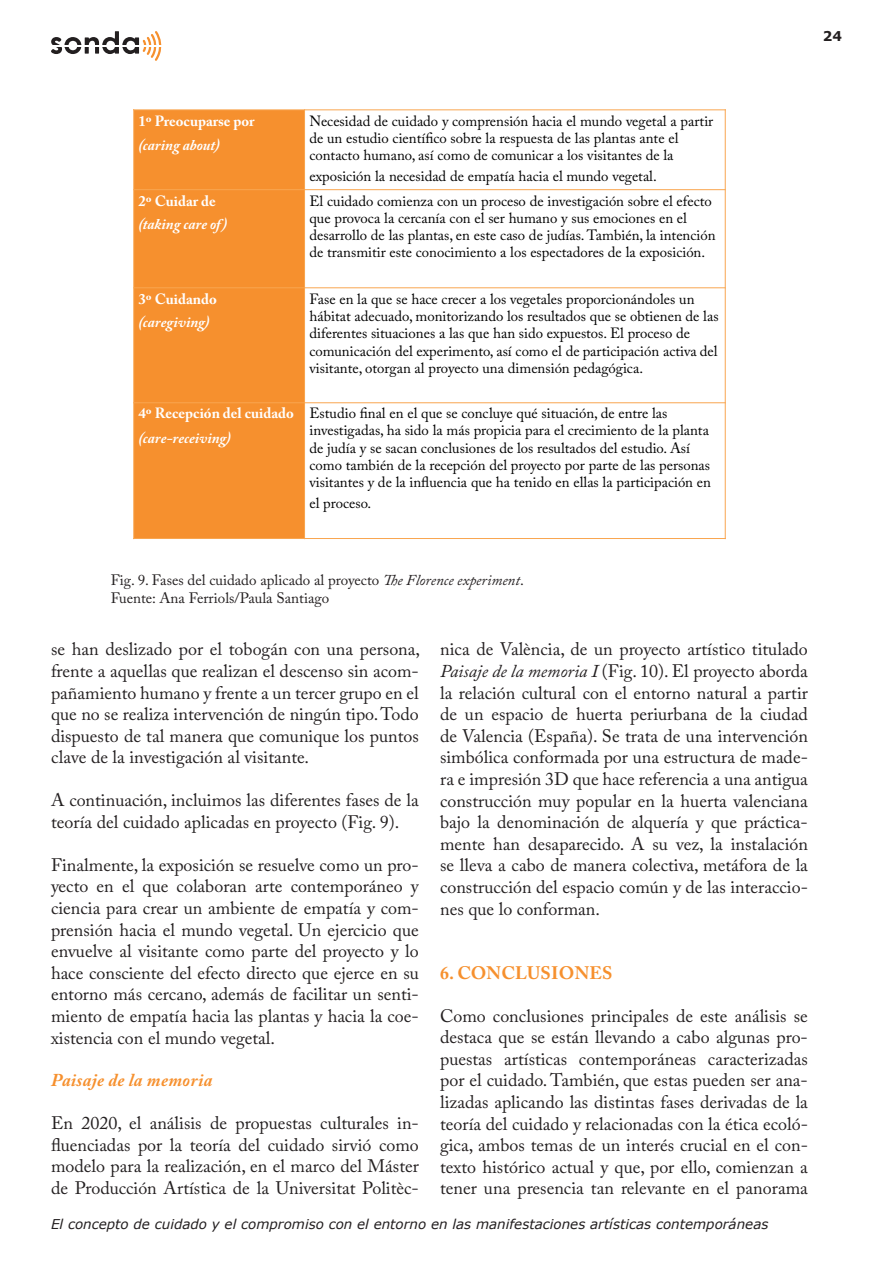
<style>
.page{position:relative;width:893px;height:1263px;background:#fff}
.page>*{position:absolute;margin:0;border:0;box-sizing:border-box;transform-origin:0 0}
.t1{font:18px/21.6px "Adobe Caslon Pro";color:#231f20;text-align:justify}
.t2{font:italic 700 18px "Adobe Caslon Pro";letter-spacing:.02em;color:#f6902e}
.t3{font:700 18px "Adobe Caslon Pro";letter-spacing:.015em;color:#f6902e}
.t4{font:15px/18px "Adobe Caslon Pro";color:#231f20}
.t5{font:14.7px/17.2px "Adobe Caslon Pro";color:#000001}
.t6{font:700 14.7px "Adobe Caslon Pro";color:#fff}
.t7{font:italic 700 14.7px "Adobe Caslon Pro";color:#fff}
.t8{font:italic 13.5px "Verdana";color:#231f20}
.t9{font:700 13.5px "Verdana";color:#231f20}
.s1{font-style:italic}
</style>
<div class="page">
<svg style="left:51px;top:31px;width:111px;height:30px"></svg>
<hr style="left:52px;top:45px;width:110px;height:2px;background:#fff">
<div style="left:134px;top:110px;width:171px;height:80px;background:#f6902e"></div>
<div style="left:134px;top:190px;width:171px;height:98px;background:#f6902e"></div>
<div style="left:134px;top:288px;width:171px;height:115px;background:#f6902e"></div>
<div style="left:134px;top:403px;width:171px;height:135px;background:#f6902e"></div>
<hr style="left:304px;top:109px;width:1px;height:81px;background:#f9a650">
<hr style="left:304px;top:190px;width:1px;height:98px;background:#f9a650">
<hr style="left:304px;top:288px;width:1px;height:251px;background:#f9a650">
<hr style="left:133px;top:189px;width:172px;height:1px;background:#f9a650">
<hr style="left:305px;top:189px;width:421px;height:1px;background:#f9a650">
<hr style="left:133px;top:287px;width:172px;height:1px;background:#f9a650">
<hr style="left:305px;top:287px;width:421px;height:1px;background:#f9a650">
<hr style="left:133px;top:402px;width:172px;height:1px;background:#f9a650">
<hr style="left:305px;top:402px;width:421px;height:1px;background:#f9a650">
<hr style="left:133px;top:109px;width:1px;height:81px;background:#f9a650">
<hr style="left:133px;top:190px;width:1px;height:98px;background:#f9a650">
<hr style="left:133px;top:288px;width:1px;height:251px;background:#f9a650">
<hr style="left:725px;top:109px;width:1px;height:81px;background:#f9a650">
<hr style="left:725px;top:190px;width:1px;height:98px;background:#f9a650">
<hr style="left:725px;top:288px;width:1px;height:251px;background:#f9a650">
<hr style="left:133px;top:109px;width:172px;height:1px;background:#f9a650">
<hr style="left:305px;top:109px;width:421px;height:1px;background:#f9a650">
<hr style="left:133px;top:538px;width:172px;height:1px;background:#f9a650">
<hr style="left:305px;top:538px;width:421px;height:1px;background:#f9a650">
<p class="t9" style="left:823px;top:28px;width:21px">24</p>
<p class="t6" style="left:139px;top:112px;width:118px">1º Preocuparse por</p>
<p class="t7" style="left:139px;top:137px;width:83px">(caring about)</p>
<p class="t5" style="left:309px;top:112px;width:405px">Necesidad de cuidado y comprensión hacia el mundo vegetal a partir de un estudio científico sobre la respuesta de las plantas ante el contacto humano, así como de comunicar a los visitantes de la</p>
<p class="t5" style="left:309px;top:167px;width:349px">exposición la necesidad de empatía hacia el mundo vegetal.</p>
<p class="t6" style="left:139px;top:192px;width:79px">2º Cuidar de</p>
<p class="t7" style="left:139px;top:215px;width:90px">(taking care of )</p>
<p class="t5" style="left:309px;top:192px;width:408px">El cuidado comienza con un proceso de investigación sobre el efecto que provoca la cercanía con el ser humano y sus emociones en el desarrollo de las plantas, en este caso de judías. También, la intención de transmitir este conocimiento a los espectadores de la exposición.</p>
<p class="t6" style="left:139px;top:290px;width:80px">3º Cuidando</p>
<p class="t7" style="left:139px;top:314px;width:73px">(caregiving)</p>
<p class="t5" style="left:309px;top:290px;width:411px">Fase en la que se hace crecer a los vegetales proporcionándoles un hábitat adecuado, monitorizando los resultados que se obtienen de las diferentes situaciones a las que han sido expuestos. El proceso de comunicación del experimento, así como el de participación activa del visitante, otorgan al proyecto una dimensión pedagógica.</p>
<p class="t6" style="left:139px;top:405px;width:157px">4º Recepción del cuidado</p>
<p class="t7" style="left:139px;top:429px;width:94px">(care-receiving)</p>
<p class="t5" style="left:309px;top:404px;width:403px">Estudio final en el que se concluye qué situación, de entre las investigadas, ha sido la más propicia para el crecimiento de la planta de judía y se sacan conclusiones de los resultados del estudio. Así como también de la recepción del proyecto por parte de las personas visitantes y de la influencia que ha tenido en ellas la participación en</p>
<p class="t5" style="left:309px;top:494px;width:63px">el proceso.</p>
<p class="t4" style="left:111px;top:571px;width:415px">Fig. 9. Fases del cuidado aplicado al proyecto <span class="s1">The Florence experiment</span>.<br>Fuente: Ana Ferriols/Paula Santiago</p>
<p class="t1" style="left:51px;top:638px;width:371px">se han deslizado por el tobogán con una persona, frente a aquellas que realizan el descenso sin acom&shy;pañamiento humano y frente a un tercer grupo en el que no se realiza intervención de ningún tipo. Todo dispuesto de tal manera que comunique los puntos clave de la investigación al visitante.</p>
<p class="t1" style="left:51px;top:789px;width:369px">A continuación, incluimos las diferentes fases de la teoría del cuidado aplicadas en proyecto (Fig. 9).</p>
<p class="t1" style="left:51px;top:854px;width:369px">Finalmente, la exposición se resuelve como un pro&shy;yecto en el que colaboran arte contemporáneo y ciencia para crear un ambiente de empatía y com&shy;prensión hacia el mundo vegetal. Un ejercicio que envuelve al visitante como parte del proyecto y lo hace consciente del efecto directo que ejerce en su entorno más cercano, además de facilitar un senti&shy;miento de empatía hacia las plantas y hacia la coe&shy;xistencia con el mundo vegetal.</p>
<p class="t2" style="left:51px;top:1070px;width:163px">Paisaje de la memoria</p>
<p class="t1" style="left:51px;top:1112px;width:369px">En 2020, el análisis de propuestas culturales in&shy;fluenciadas por la teoría del cuidado sirvió como modelo para la realización, en el marco del Máster de Producción Artística de la Universitat Politèc-</p>
<p class="t1" style="left:440px;top:638px;width:369px">nica de València, de un proyecto artístico titulado <span class="s1">Paisaje de la memoria I</span> (Fig. 10). El proyecto aborda la relación cultural con el entorno natural a partir de un espacio de huerta periurbana de la ciudad de Valencia (España). Se trata de una intervención simbólica conformada por una estructura de made&shy;ra e impresión 3D que hace referencia a una antigua construcción muy popular en la huerta valenciana bajo la denominación de alquería y que práctica&shy;mente han desaparecido. A su vez, la instalación se lleva a cabo de manera colectiva, metáfora de la construcción del espacio común y de las interaccio&shy;nes que lo conforman.</p>
<p class="t3" style="left:440px;top:962px;width:174px">6. CONCLUSIONES</p>
<p class="t1" style="left:440px;top:1004px;width:369px">Como conclusiones principales de este análisis se destaca que se están llevando a cabo algunas pro&shy;puestas artísticas contemporáneas caracterizadas por el cuidado. También, que estas pueden ser ana&shy;lizadas aplicando las distintas fases derivadas de la teoría del cuidado y relacionadas con la ética ecoló&shy;gica, ambos temas de un interés crucial en el con&shy;texto histórico actual y que, por ello, comienzan a tener una presencia tan relevante en el panorama</p>
<p class="t8" style="left:51px;top:1216px;width:719px">El concepto de cuidado y el compromiso con el entorno en las manifestaciones artísticas contemporáneas</p>
</div>
